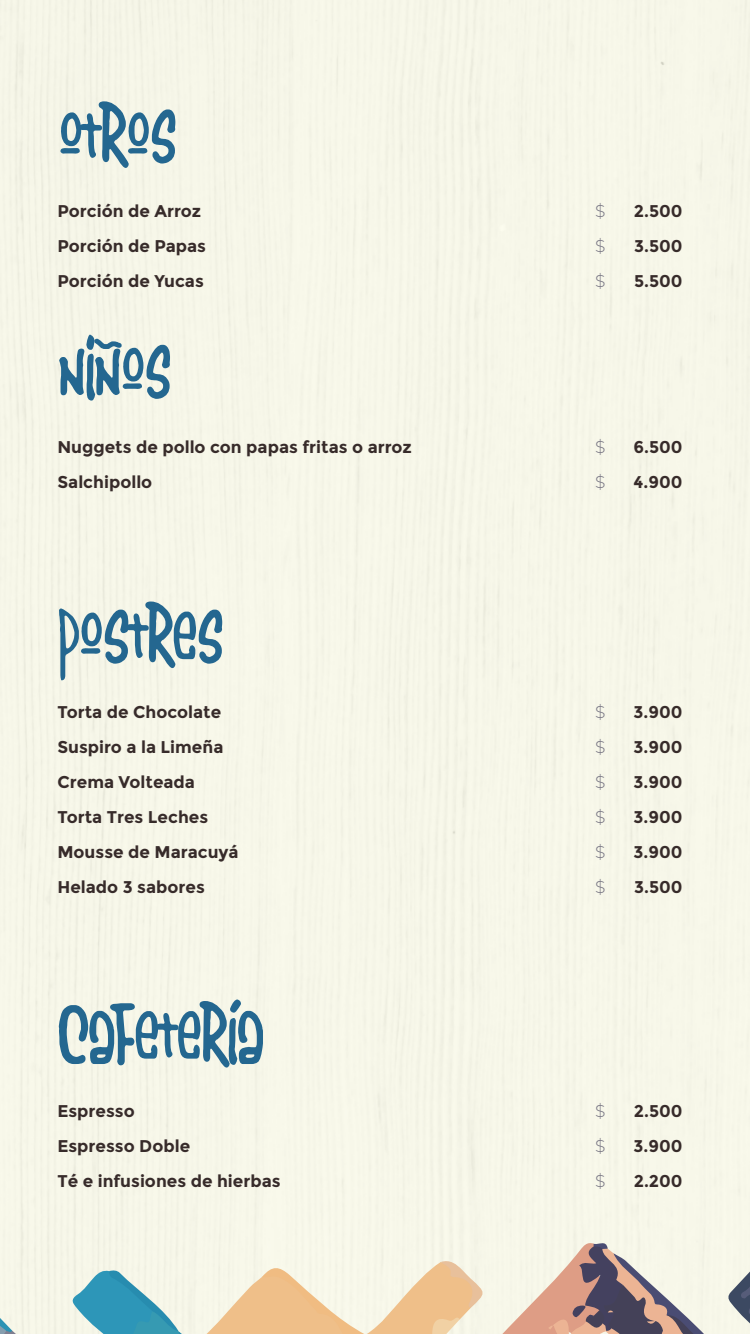
<style>
.page{position:relative;width:750px;height:1334px;background:#fff}
.page>*{position:absolute;margin:0;border:0;box-sizing:border-box;transform-origin:0 0}
.t1{font:86.3px "Latino Heart";color:#246790}
.t2{font:700 17px/35px "Montserrat";color:#372b2a}
.t3{font:300 17px/35px "Montserrat";color:#747280;text-align:justify}
</style>
<div class="page">
<svg style="left:0;top:1239px;width:750px;height:95px"></svg>
<h1 class="t1" style="left:59px;top:93px;width:119px">otros</h1>
<p class="t3" style="left:595px;top:193px;width:12px">$ $ $</p>
<p class="t2" style="left:57px;top:194px;width:150px">Porción de Arroz<br>Porción de Papas<br>Porción de Yucas</p>
<p class="t2" style="left:634px;top:194px;width:50px;text-align:justify">2.500<br>3.500<br>5.500</p>
<h1 class="t1" style="left:59px;top:329px;width:114px">niños</h1>
<p class="t3" style="left:595px;top:429px;width:12px">$ $</p>
<p class="t2" style="left:57px;top:429px;width:356px">Nuggets de pollo con papas fritas o arroz<br>Salchipollo</p>
<p class="t2" style="left:634px;top:429px;width:51px">6.500<br>4.900</p>
<h1 class="t1" style="left:59px;top:593px;width:166px">postres</h1>
<p class="t3" style="left:595px;top:694px;width:12px">$ $ $ $ $ $</p>
<p class="t2" style="left:57px;top:694px;width:183px">Torta de Chocolate<br>Suspiro a la Limeña<br>Crema Volteada<br>Torta Tres Leches<br>Mousse de Maracuyá<br>Helado 3 sabores</p>
<p class="t2" style="left:634px;top:694px;width:51px;text-align:justify">3.900<br>3.900<br>3.900<br>3.900<br>3.900<br>3.500</p>
<h1 class="t1" style="left:59px;top:993px;width:208px">Cafetería</h1>
<p class="t3" style="left:595px;top:1093px;width:12px">$ $ $</p>
<p class="t2" style="left:57px;top:1094px;width:225px">Espresso<br>Espresso Doble<br>Té e infusiones de hierbas</p>
<p class="t2" style="left:634px;top:1094px;width:51px;text-align:justify">2.500<br>3.900<br>2.200</p>
</div>
